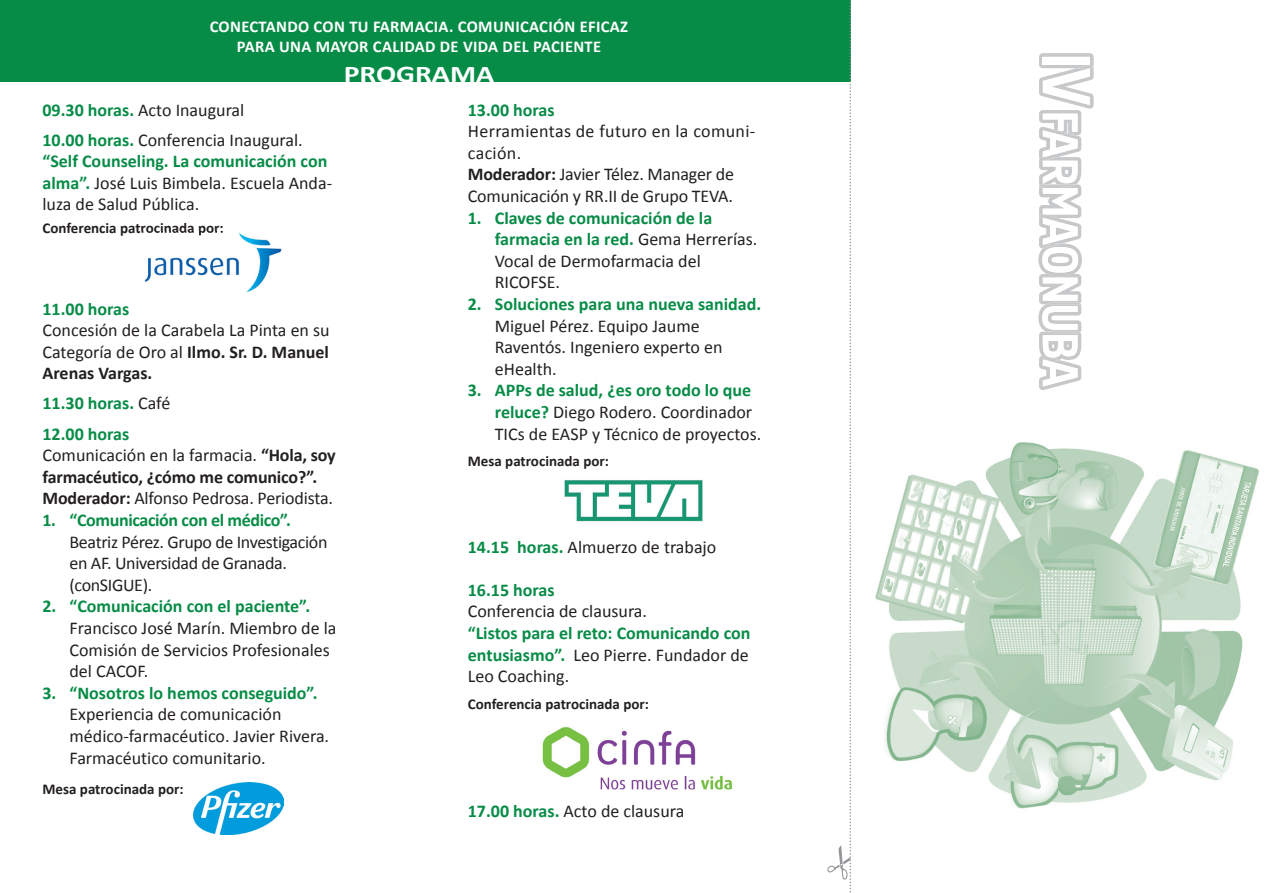
<style>
.page{position:relative;width:1276px;height:893px;background:#fff}
.page>*{position:absolute;margin:0;border:0;box-sizing:border-box;transform-origin:0 0}
.t1{font:700 24px "Calibri";color:#fff;scale:1.24 1}
.t2{font:18px/21.6px "Calibri";color:#231f20}
.t3{font:700 18px/21.6px "Calibri";color:#078c47}
.t4{font:18px/21.6px "Calibri";letter-spacing:-.02em;color:#231f20}
.t5{font:700 18px "Calibri";letter-spacing:-.02em;color:#078c47}
.t6{font:700 16.5px/19.8px "Calibri";letter-spacing:.02em;color:#fff;text-align:center}
.t7{font:700 15px "Calibri";color:#231f20}
.s1{font-weight:700;color:#078c47}
.s2{font-weight:700}
.s3{font-weight:400;color:#231f20}
</style>
<div class="page">
<div style="left:0;top:0;width:850px;height:81px;background:#078c47"></div>
<svg style="left:1038px;top:53px;width:55px;height:337px"></svg>
<img style="left:875px;top:442px;width:384px;height:367px">
<svg style="left:827px;top:0;width:24px;height:893px"></svg>
<img style="left:144px;top:233px;width:138px;height:59px">
<img style="left:140px;top:232px;width:83px;height:3px">
<img style="left:194px;top:782px;width:90px;height:53px">
<img style="left:564px;top:480px;width:139px;height:42px">
<img style="left:542px;top:727px;width:191px;height:63px">
<p class="t6" style="left:210px;top:16px;width:420px">CONECTANDO CON TU FARMACIA. COMUNICACIÓN EFICAZ<br>PARA UNA MAYOR CALIDAD DE VIDA DEL PACIENTE</p>
<h1 class="t1" style="left:344px;top:59px;width:123px">PROGRAMA</h1>
<p class="t2" style="left:43px;top:94px;width:262px;line-height:30.2px"><span class="s1">09.30 horas.</span> Acto Inaugural<br><span class="s1">10.00 horas.</span> Conferencia Inaugural.</p>
<p class="t2" style="left:43px;top:150px;width:291px"><span class="s1">“Self Counseling. La comunicación con alma”.</span> José Luis Bimbela. Escuela Anda&shy;luza de Salud Pública.</p>
<p class="t7" style="left:43px;top:218px;width:183px">Conferencia patrocinada por:</p>
<p class="t3" style="left:468px;top:98px;width:88px">13.00 horas</p>
<p class="t2" style="left:468px;top:120px;width:289px">Herramientas de futuro en la comuni&shy;cación.<br><span class="s2">Moderador:</span> Javier Télez. Manager de<br>Comunicación y RR.II de Grupo TEVA.</p>
<p class="t2" style="left:495px;top:206px;width:264px;text-indent:-27px"><span class="s1">1. Claves de comunicación de la farmacia en la red.</span> Gema Herrerías.<br>Vocal de Dermofarmacia del<br>RICOFSE.</p>
<p class="t3" style="left:468px;top:292px;width:295px">2. Soluciones para una nueva sanidad.</p>
<p class="t2" style="left:495px;top:314px;width:229px">Miguel Pérez. Equipo Jaume<br>Raventós. Ingeniero experto en eHealth.</p>
<p class="t2" style="left:495px;top:379px;width:268px;text-indent:-27px"><span class="s1">3. APPs de salud, ¿es oro todo lo que reluce?</span> Diego Rodero. Coordinador<br>TICs de EASP y Técnico de proyectos.</p>
<p class="t7" style="left:468px;top:452px;width:143px">Mesa patrocinada por:</p>
<p class="t3" style="left:43px;top:297px;width:88px">11.00 horas</p>
<p class="t2" style="left:43px;top:318px;width:289px;text-align:justify">Concesión de la Carabela La Pinta en su Categoría de Oro al <span class="s2">Ilmo. Sr. D. Manuel Arenas Vargas.</span></p>
<p class="t3" style="left:43px;top:388px;width:129px;line-height:30.2px">11.30 horas. <span class="s3">Café<br></span>12.00 horas</p>
<p class="t2" style="left:43px;top:443px;width:295px">Comunicación en la farmacia. <span class="s2">“Hola, soy farmacéutico, ¿cómo me comunico?”.<br>Moderador:</span> Alfonso Pedrosa. Periodista.</p>
<p class="t5" style="left:43px;top:509px;width:250px">1. “Comunicación con el médico”.</p>
<p class="t4" style="left:70px;top:530px;width:259px">Beatriz Pérez. Grupo de Investigación en AF. Universidad de Granada. (conSIGUE).</p>
<p class="t3" style="left:43px;top:595px;width:269px">2. “Comunicación con el paciente”.</p>
<p class="t2" style="left:70px;top:616px;width:268px">Francisco José Marín. Miembro de la<br>Comisión de Servicios Profesionales del CACOF.</p>
<p class="t3" style="left:43px;top:681px;width:277px">3. “Nosotros lo hemos conseguido”.</p>
<p class="t2" style="left:70px;top:703px;width:261px">Experiencia de comunicación médico-farmacéutico. Javier Rivera.<br>Farmacéutico comunitario.</p>
<p class="t7" style="left:43px;top:779px;width:143px">Mesa patrocinada por:</p>
<p class="t2" style="left:468px;top:535px;width:250px"><span class="s1">14.15 horas.</span> Almuerzo de trabajo</p>
<p class="t3" style="left:468px;top:578px;width:88px">16.15 horas</p>
<p class="t2" style="left:468px;top:600px;width:181px">Conferencia de clausura.</p>
<p class="t3" style="left:468px;top:621px;width:284px;text-align:justify">“Listos para el reto: Comunicando con entusiasmo”. <span class="s3">Leo Pierre. Fundador de Leo Coaching.</span></p>
<p class="t7" style="left:468px;top:694px;width:183px">Conferencia patrocinada por:</p>
<p class="t2" style="left:468px;top:799px;width:218px"><span class="s1">17.00 horas.</span> Acto de clausura</p>
</div>
